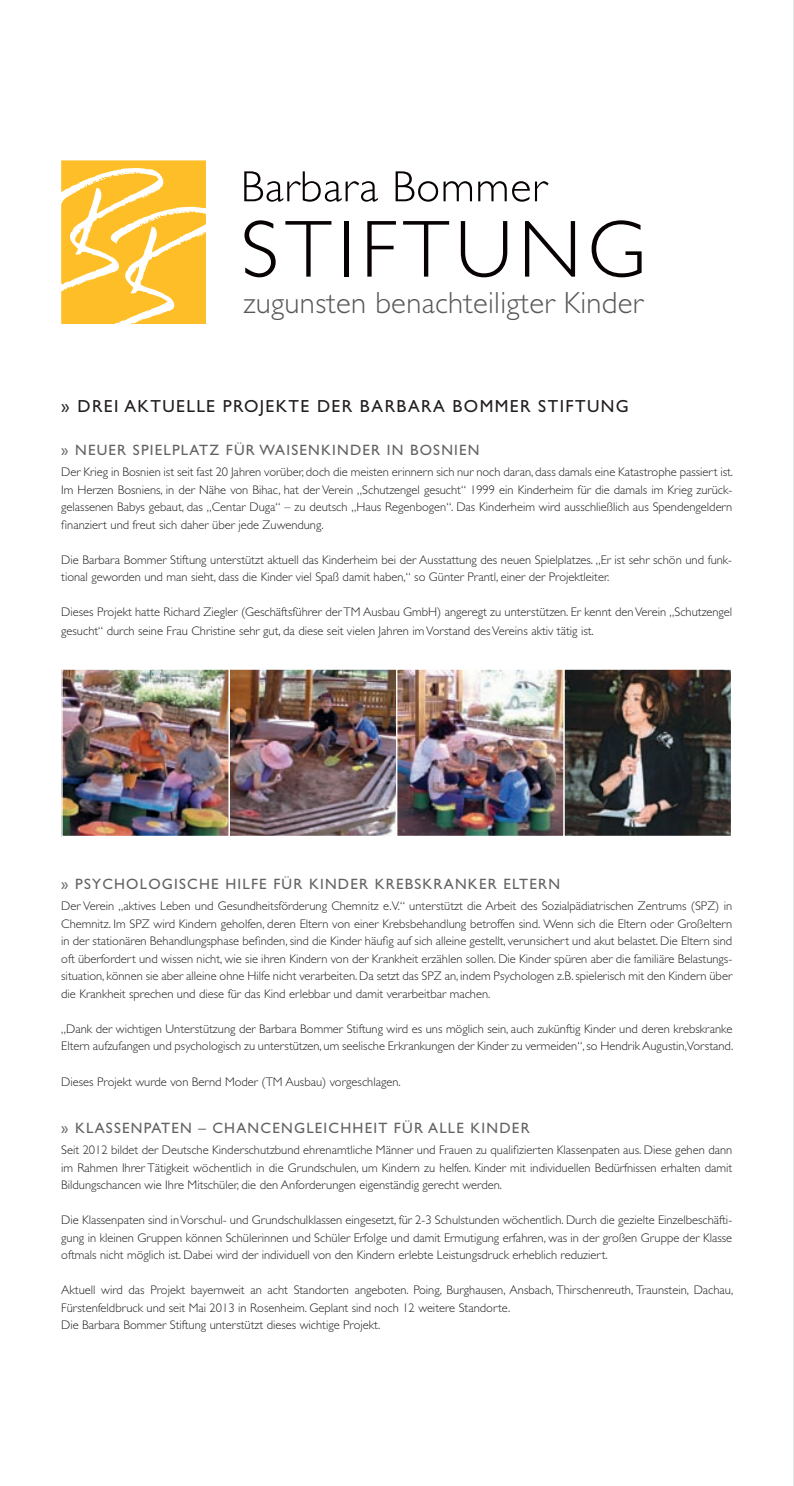
<style>
.page{position:relative;width:794px;height:1486px;background:#fff}
.page>*{position:absolute;margin:0;border:0;box-sizing:border-box;transform-origin:0 0}
.t1{font:300 30.75px "Gill Sans";letter-spacing:.01em;color:#57585a}
.t2{font:17.5px "Gill Sans";letter-spacing:.08em;color:#231f20}
.t3{font:15px "Gill Sans";letter-spacing:.08em;color:#636366}
.t4{font:300 12.5px/17.5px "Gill Sans";color:#231f20;text-align:justify}
</style>
<div class="page">
<hr style="left:793px;top:0;width:1px;height:1486px;background:#e6e7e9">
<svg style="left:61px;top:160px;width:145px;height:164px"></svg>
<svg style="left:244px;top:171px;width:134px;height:31px"></svg>
<svg style="left:395px;top:171px;width:77px;height:31px"></svg>
<svg style="left:478px;top:181px;width:28px;height:20px"></svg>
<svg style="left:512px;top:181px;width:17px;height:21px"></svg>
<svg style="left:535px;top:181px;width:13px;height:20px"></svg>
<svg style="left:244px;top:220px;width:31px;height:57px"></svg>
<svg style="left:285px;top:221px;width:46px;height:56px"></svg>
<hr style="left:344px;top:221px;width:4px;height:56px;background:#080302">
<svg style="left:367px;top:221px;width:29px;height:56px"></svg>
<svg style="left:403px;top:221px;width:46px;height:56px"></svg>
<svg style="left:461px;top:221px;width:46px;height:56px"></svg>
<svg style="left:525px;top:221px;width:50px;height:56px"></svg>
<svg style="left:591px;top:220px;width:50px;height:57px"></svg>
<img style="left:63px;top:670px;width:165px;height:165px">
<div style="left:61px;top:668px;width:169px;height:169px;border:1px solid #fff"></div>
<img style="left:230px;top:670px;width:165px;height:165px">
<div style="left:228px;top:668px;width:169px;height:169px;border:1px solid #fff"></div>
<img style="left:398px;top:670px;width:165px;height:165px">
<div style="left:396px;top:668px;width:169px;height:169px;border:1px solid #fff"></div>
<img style="left:565px;top:670px;width:165px;height:165px">
<div style="left:563px;top:668px;width:169px;height:169px;border:1px solid #fff"></div>
<h1 class="t1" style="left:243px;top:286px;width:401px">zugunsten benachteiligter Kinder</h1>
<h2 class="t2" style="left:61px;top:396px;width:563px">» DREI AKTUELLE PROJEKTE DER BARBARA BO MMER STIFTUNG</h2>
<p class="t3" style="left:61px;top:442px;width:420px">» NEUER SPIELPLATZ FÜR WAISENKINDER IN BOSNIEN</p>
<p class="t4" style="left:61px;top:464px;width:673px">Der Krieg in Bosnien ist seit fast 20 Jahren vorüber, doch die meisten erinnern sich nur noch daran, dass damals eine Katastrophe passiert ist.<br>Im Herzen Bosniens, in der Nähe von Bihac, hat der Verein „Schutzengel gesucht“ 1999 ein Kinderheim für die damals im Krieg zurück&shy;gelassenen Babys gebaut, das „Centar Duga“ – zu deutsch „Haus Regenbogen“. Das Kinderheim wird ausschließlich aus Spendengeldern finanziert und freut sich daher über jede Zuwendung.</p>
<p class="t4" style="left:61px;top:551px;width:671px">Die Barbara Bommer Stiftung unterstützt aktuell das Kinderheim bei der Ausstattung des neuen Spielplatzes. „Er ist sehr schön und funk&shy;tional geworden und man sieht, dass die Kinder viel Spaß damit haben,“ so Günter Prantl, einer der Projektleiter.</p>
<p class="t4" style="left:61px;top:603px;width:672px;line-height:18.8px">Dieses Projekt hatte Richard Ziegler (Geschäftsführer der TM Ausbau GmbH) angeregt zu unterstützen. Er kennt den Verein „Schutzengel gesucht“ durch seine Frau Christine sehr gut, da diese seit vielen Jahren im Vorstand des Vereins aktiv tätig ist.</p>
<p class="t3" style="left:61px;top:875px;width:500px">» PSYCHOLOG ISCHE HILFE FÜR KINDER KREBSKRANKER ELTERN</p>
<p class="t4" style="left:61px;top:897px;width:672px">Der Verein „aktives Leben und Gesundheitsförderung Chemnitz e.V.“ unterstützt die Arbeit des Sozialpädiatrischen Zentrums (SPZ) in Chemnitz. Im SPZ wird Kindern geholfen, deren Eltern von einer Krebsbehandlung betroffen sind. Wenn sich die Eltern oder Großeltern in der stationären Behandlungsphase befinden, sind die Kinder häufig auf sich alleine gestellt, verunsichert und akut belastet. Die Eltern sind oft überfordert und wissen nicht, wie sie ihren Kindern von der Krankheit erzählen sollen. Die Kinder spüren aber die familiäre Belastungs&shy;situation, können sie aber alleine ohne Hilfe nicht verarbeiten. Da setzt das SPZ an, indem Psychologen z.B. spielerisch mit den Kindern über die Krankheit sprechen und diese für das Kind erlebbar und damit verarbeitbar machen.</p>
<p class="t4" style="left:61px;top:1020px;width:673px">„Dank der wichtigen Unterstützung der Barbara Bommer Stiftung wird es uns möglich sein, auch zukünftig Kinder und deren krebskranke<br>Eltern aufzufangen und psychologisch zu unterstützen, um seelische Erkrankungen der Kinder zu vermeiden“, so Hendrik Augustin,Vorstand.</p>
<p class="t4" style="left:61px;top:1073px;width:341px">Dieses Projekt wurde von Bernd Moder (TM Ausbau) vorgeschlagen.</p>
<p class="t3" style="left:61px;top:1120px;width:470px">» KLASSENPATEN – CHANCENG LEICHHEIT FÜR ALLE KINDER</p>
<p class="t4" style="left:61px;top:1142px;width:672px">Seit 2012 bildet der Deutsche Kinderschutzbund ehrenamtliche Männer und Frauen zu qualifizierten Klassenpaten aus. Diese gehen dann im Rahmen Ihrer Tätigkeit wöchentlich in die Grundschulen, um Kindern zu helfen. Kinder mit individuellen Bedürfnissen erhalten damit Bildungschancen wie Ihre Mitschüler, die den Anforderungen eigenständig gerecht werden.</p>
<p class="t4" style="left:61px;top:1212px;width:672px">Die Klassenpaten sind in Vorschul- und Grundschulklassen eingesetzt, für 2-3 Schulstunden wöchentlich. Durch die gezielte Einzelbeschäfti&shy;gung in kleinen Gruppen können Schülerinnen und Schüler Erfolge und damit Ermutigung erfahren, was in der großen Gruppe der Klasse oftmals nicht möglich ist. Dabei wird der individuell von den Kindern erlebte Leistungsdruck erheblich reduziert.</p>
<p class="t4" style="left:61px;top:1282px;width:673px;text-align:left">Aktuell wird das Projekt bayernweit an acht Standorten angeboten. Poing, Burghausen, Ansbach, Thirschenreuth, Traunstein, Dachau,<br>Fürstenfeldbruck und seit Mai 2013 in Rosenheim. Geplant sind noch 12 weitere Standorte.<br>Die Barbara Bommer Stiftung unterstützt dieses wichtige Projekt.</p>
</div>
